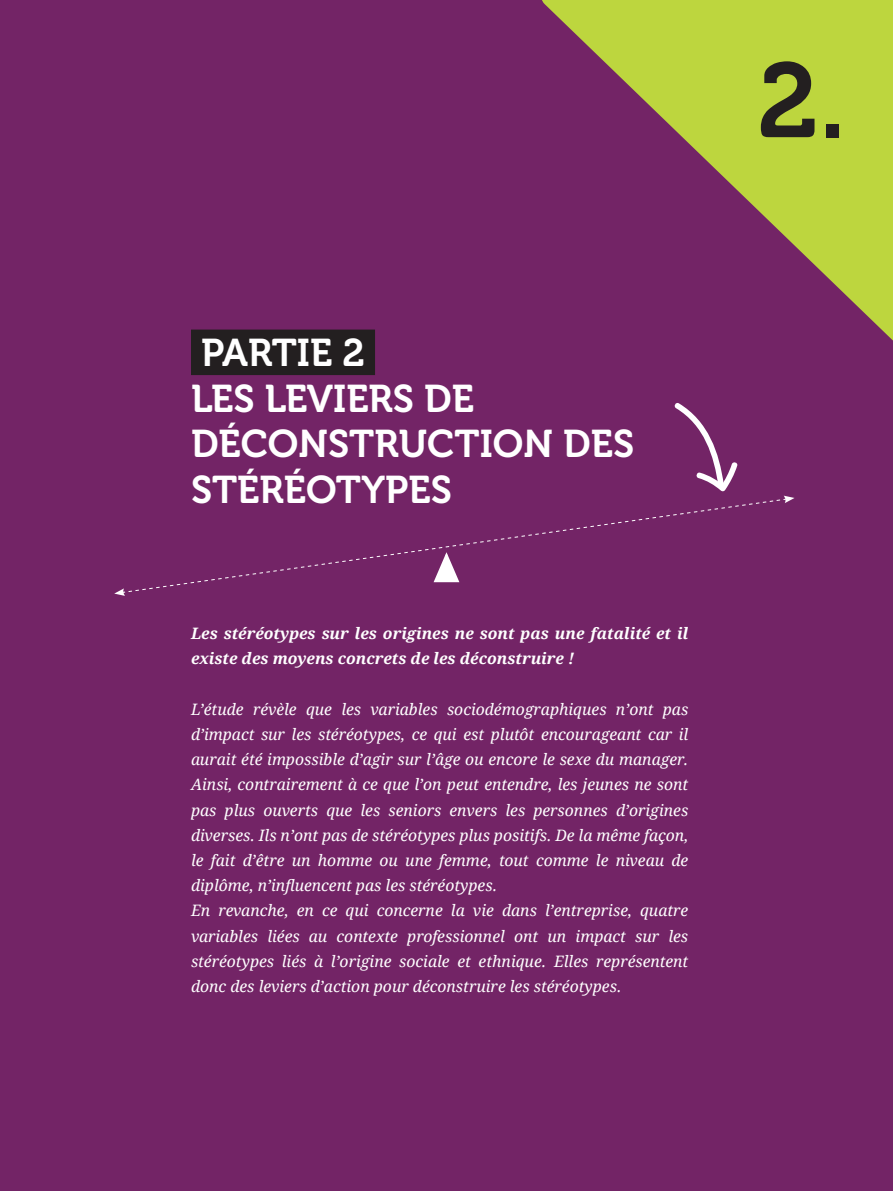
<style>
.page{position:relative;width:893px;height:1191px;background:#732466}
.page>*{position:absolute;margin:0;border:0;box-sizing:border-box;transform-origin:0 0}
.t1{font:105px "Museo 700";color:#231f20}
.t2{font:38.5px/45.5px "Museo 700";color:#fff}
.t3{font:italic 15.75px/25.2px "Droid Serif";color:#fff}
.t4{font:italic 700 15.75px/25.2px "Droid Serif";color:#fff}
</style>
<div class="page">
<div style="left:191px;top:329px;width:184px;height:46px;background:#231f20"></div>
<div style="left:121px;top:498px;width:666px;height:95px;background:#732466"></div>
<svg style="left:784px;top:495px;width:10px;height:8px"></svg>
<svg style="left:114px;top:588px;width:11px;height:8px"></svg>
<svg style="left:432px;top:552px;width:29px;height:31px"></svg>
<svg style="left:673px;top:445px;width:65px;height:47px"></svg>
<svg style="left:538px;top:0;width:355px;height:445px;fill:#732466"></svg>
<h1 class="t1" style="left:757px;top:42px;width:90px">2.</h1>
<h2 class="t2" style="left:191px;top:331px;width:445px">PARTIE 2<br>LES LEVIERS DE<br>DÉCONSTRUCTION DES<br>STÉRÉOTYPES</h2>
<p class="t4" style="left:191px;top:621px;width:499px">Les stéréotypes sur les origines ne sont pas une fatalité et il existe des moyens concrets de les déconstruire !</p>
<p class="t3" style="left:191px;top:696px;width:499px">L’étude révèle que les variables sociodémographiques n’ont pas d’impact sur les stéréotypes, ce qui est plutôt encourageant car il aurait été impossible d’agir sur l’âge ou encore le sexe du manager.<br>Ainsi, contrairement à ce que l’on peut entendre, les jeunes ne sont pas plus ouverts que les seniors envers les personnes d’origines diverses. Ils n’ont pas de stéréotypes plus positifs. De la même façon, le fait d’être un homme ou une femme, tout comme le niveau de diplôme, n’influencent pas les stéréotypes.<br>En revanche, en ce qui concerne la vie dans l’entreprise, quatre variables liées au contexte professionnel ont un impact sur les stéréotypes liés à l’origine sociale et ethnique. Elles représentent donc des leviers d’action pour déconstruire les stéréotypes.</p>
</div>
